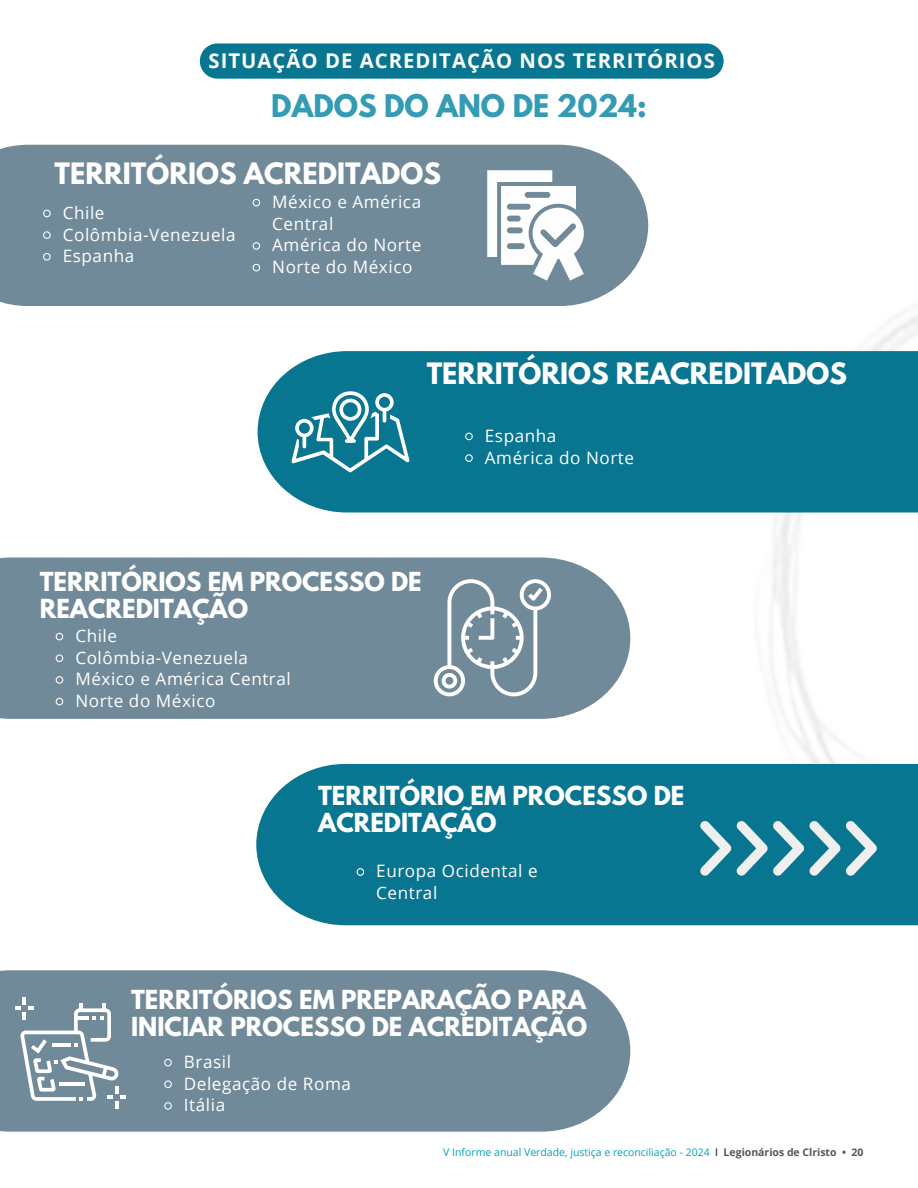
<style>
.page{position:relative;width:918px;height:1188px;background:#fff}
.page>*{position:absolute;margin:0;border:0;box-sizing:border-box;transform-origin:0 0}
.t1{font:700 27.75px "League Spartan";color:#349bb5}
.t2{font:700 26.1px "League Spartan";color:#fff}
.t3{font:700 23.25px/27px "League Spartan";color:#fff}
.t4{font:700 20.25px "Open Sans";letter-spacing:.05em;color:#fff}
.t5{font:17.1px/21.6px "Open Sans";letter-spacing:.035em;color:#fff}
.t6{font:10.5px "Open Sans";color:#00a2b9}
.s1{color:#000}
.s2{font-weight:700;color:#575757}
</style>
<div class="page">
<div style="left:0;top:145px;width:648px;height:161px;background:#718a99"></div>
<div style="left:258px;top:351px;width:660px;height:162px;background:#097691"></div>
<div style="left:0;top:970px;width:630px;height:162px;background:#718a99"></div>
<div style="left:256px;top:764px;width:662px;height:161px;background:#097691"></div>
<svg style="left:487px;top:170px;width:97px;height:110px"></svg>
<svg style="left:291px;top:391px;width:119px;height:81px"></svg>
<svg style="left:15px;top:997px;width:111px;height:111px"></svg>
<div style="left:0;top:558px;width:630px;height:161px;background:#718a99"></div>
<svg style="left:700px;top:821px;width:177px;height:55px"></svg>
<div style="left:200px;top:43px;width:524px;height:36px;background:#097691;border-radius:18px"></div>
<svg style="left:42px;top:209px;width:9px;height:9px"></svg>
<svg style="left:42px;top:231px;width:9px;height:9px"></svg>
<svg style="left:42px;top:252px;width:9px;height:9px"></svg>
<svg style="left:434px;top:579px;width:117px;height:117px"></svg>
<svg style="left:55px;top:632px;width:9px;height:9px"></svg>
<svg style="left:55px;top:654px;width:9px;height:9px"></svg>
<svg style="left:55px;top:675px;width:9px;height:10px"></svg>
<svg style="left:55px;top:697px;width:9px;height:9px"></svg>
<svg style="left:163px;top:1058px;width:10px;height:9px"></svg>
<svg style="left:163px;top:1080px;width:10px;height:9px"></svg>
<svg style="left:163px;top:1101px;width:10px;height:10px"></svg>
<svg style="left:464px;top:432px;width:10px;height:9px"></svg>
<svg style="left:464px;top:454px;width:10px;height:9px"></svg>
<svg style="left:252px;top:198px;width:9px;height:9px"></svg>
<svg style="left:252px;top:241px;width:9px;height:10px"></svg>
<svg style="left:252px;top:263px;width:9px;height:9px"></svg>
<svg style="left:356px;top:867px;width:9px;height:10px"></svg>
<p class="t4" style="left:208px;top:46px;width:508px">SITUAÇÃO DE ACREDITAÇÃO NOS TERRITÓRIOS</p>
<h1 class="t1" style="left:271px;top:92px;width:377px">DADOS DO ANO DE 2024:</h1>
<p class="t2" style="left:55px;top:160px;width:388px">TERRITÓRIOS ACREDITADOS</p>
<p class="t5" style="left:63px;top:201px;width:43px">Chile</p>
<p class="t5" style="left:63px;top:223px;width:174px">Colômbia-Venezuela</p>
<p class="t5" style="left:63px;top:245px;width:73px">Espanha</p>
<p class="t5" style="left:272px;top:191px;width:150px">México e América<br>Central</p>
<h2 class="t5" style="left:272px;top:234px;width:151px">América do Norte</h2>
<p class="t5" style="left:272px;top:256px;width:142px">Norte do México</p>
<p class="t2" style="left:427px;top:361px;width:422px">TERRITÓRIOS REACREDITADOS</p>
<p class="t5" style="left:485px;top:424px;width:73px">Espanha</p>
<p class="t5" style="left:485px;top:446px;width:151px">América do Norte</p>
<p class="t3" style="left:40px;top:571px;width:383px">TERRITÓRIOS EM PROCESSO DE<br>REACREDITAÇÃO</p>
<p class="t5" style="left:75px;top:625px;width:43px">Chile</p>
<p class="t5" style="left:75px;top:646px;width:174px">Colômbia-Venezuela</p>
<h1 class="t5" style="left:75px;top:668px;width:217px">México e América Central</h1>
<p class="t5" style="left:75px;top:690px;width:142px">Norte do México</p>
<p class="t3" style="left:318px;top:785px;width:368px">TERRITÓRIO EM PROCESSO DE<br>ACREDITAÇÃO</p>
<p class="t5" style="left:376px;top:860px;width:163px">Europa Ocidental e<br>Central</p>
<p class="t3" style="left:131px;top:989px;width:457px">TERRITÓRIOS EM PREPARAÇÃO PARA<br>INICIAR PROCESSO DE ACREDITAÇÃO</p>
<h2 class="t5" style="left:184px;top:1051px;width:49px">Brasil</h2>
<p class="t5" style="left:184px;top:1072px;width:169px">Delegação de Roma</p>
<p class="t5" style="left:184px;top:1094px;width:43px">Itália</p>
<h3 class="t6" style="left:443px;top:1145px;width:422px">V Informe anual Verdade, justiça e reconciliação - 2024 <span class="s1">I</span> <span class="s2">Legionários de Clristo • 20</span></h3>
</div>
